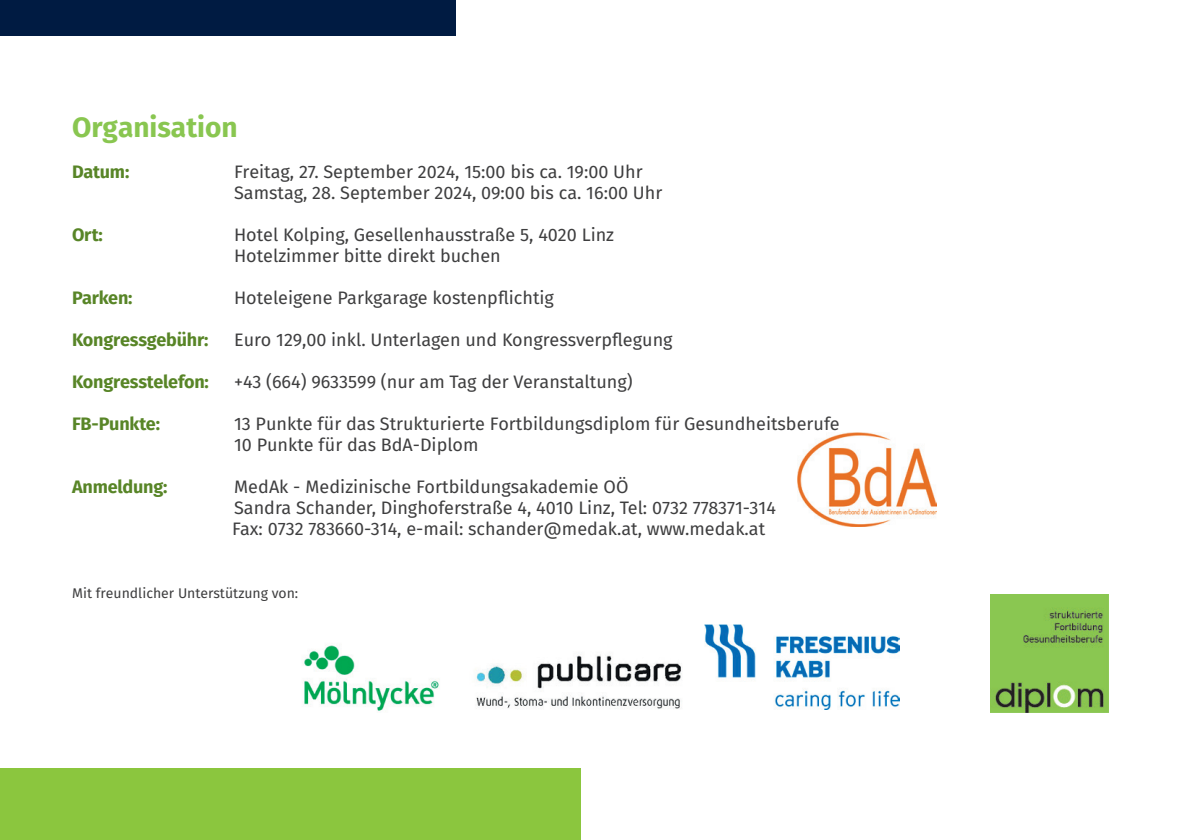
<style>
.page{position:relative;width:1191px;height:840px;background:#fff}
.page>*{position:absolute;margin:0;border:0;box-sizing:border-box;transform-origin:0 0}
.t1{font:700 28px "Fira Sans";color:#89c650}
.t2{font:18px/21px "Fira Sans";color:#3e3e3f}
.t3{font:700 18px "Fira Sans";letter-spacing:-.01em;color:#588527}
.t4{font:14px "Fira Sans";color:#3e3e3f}
</style>
<div class="page">
<div style="left:0;top:0;width:455px;height:36px;background:#001b42"></div>
<div style="left:0;top:768px;width:580px;height:71px;background:#8bc63e"></div>
<img style="left:990px;top:594px;width:118px;height:118px">
<img style="left:475px;top:654px;width:207px;height:55px">
<img style="left:704px;top:624px;width:196px;height:85px">
<img style="left:303px;top:645px;width:136px;height:66px">
<img style="left:797px;top:432px;width:139px;height:94px">
<h1 class="t1" style="left:72px;top:107px;width:167px">Organisation</h1>
<p class="t3" style="left:72px;top:159px;width:59px">Datum:</p>
<p class="t2" style="left:234px;top:162px;width:430px">Freitag, 27. September 2024, 15:00 bis ca. 19:00 Uhr<br>Samstag, 28. September 2024, 09:00 bis ca. 16:00 Uhr</p>
<p class="t3" style="left:72px;top:222px;width:32px">Ort:</p>
<p class="t2" style="left:234px;top:225px;width:381px">Hotel Kolping, Gesellenhausstraße 5, 4020 Linz<br>Hotelzimmer bitte direkt buchen</p>
<p class="t3" style="left:72px;top:285px;width:62px">Parken:</p>
<p class="t2" style="left:234px;top:288px;width:321px">Hoteleigene Parkgarage kostenpflichtig</p>
<p class="t3" style="left:72px;top:327px;width:138px">Kongressgebühr:</p>
<p class="t2" style="left:234px;top:330px;width:440px">Euro 129,00 inkl. Unterlagen und Kongressverpflegung</p>
<p class="t3" style="left:72px;top:369px;width:138px">Kongresstelefon:</p>
<p class="t2" style="left:234px;top:372px;width:400px">+43 (664) 9633599 (nur am Tag der Veranstaltung)</p>
<p class="t3" style="left:72px;top:411px;width:90px">FB-Punkte:</p>
<p class="t2" style="left:234px;top:414px;width:607px">13 Punkte für das Strukturierte Fortbildungsdiplom für Gesundheitsberufe<br>10 Punkte für das BdA-Diplom</p>
<p class="t3" style="left:72px;top:474px;width:97px">Anmeldung:</p>
<p class="t2" style="left:232px;top:477px;width:545px">MedAk - Medizinische Fortbildungsakademie OÖ<br>Sandra Schander, Dinghoferstraße 4, 4010 Linz, Tel: 0732 778371-314<br>Fax: 0732 783660-314, e-mail: schander@medak.at, www.medak.at</p>
<p class="t4" style="left:72px;top:583px;width:228px">Mit freundlicher Unterstützung von:</p>
</div>
